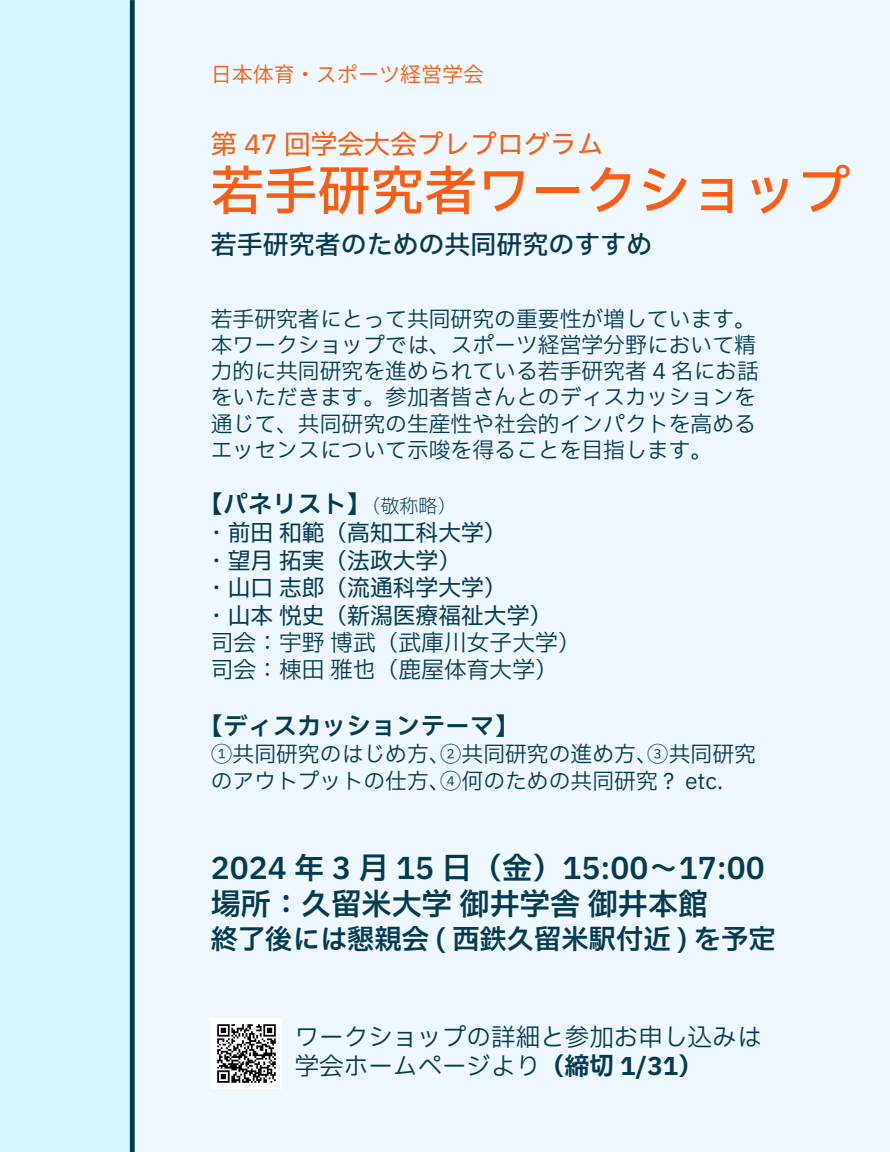
<style>
.page{position:relative;width:890px;height:1152px;background:#fff}
.page>*{position:absolute;margin:0;border:0;box-sizing:border-box;transform-origin:0 0}
.t1{font:53.2px "IBM Plex Sans JP Medm";color:#fd5c12}
.t2{font:30px/36.4px "IBM Plex Sans JP Sm Bld";color:#043b51}
.t3{font:27.2px "IBM Plex Sans JP Sm Bld";color:#043b51}
.t4{font:26.8px "IBM Plex Sans JP Text";color:#fd5c12}
.t5{font:26px "IBM Plex Sans JP Medm";color:#043b51}
.t6{font:24.8px "IBM Plex Sans JP Sm Bld";color:#043b51}
.t7{font:24.4px/29.6px "IBM Plex Sans JP";color:#043b51}
.t8{font:22.8px/27.6px "IBM Plex Sans JP Text";color:#043b51}
.t9{font:22.8px/27.6px "IBM Plex Sans JP";color:#043b51}
.t10{font:22px/26.4px "IBM Plex Sans JP";color:#043b51}
.t11{font:21.2px "Source Han Sans JP";color:#fd5c12}
.s1{font-family:"IBM Plex Sans JP";font-weight:300;font-size:18.8px}
.s2{font-weight:700}
</style>
<div class="page">
<div style="left:134px;top:0;width:756px;height:1152px;background:#eef8fe"></div>
<div style="left:0;top:0;width:134px;height:1152px;background:#d6f7fd"></div>
<div style="left:130px;top:0;width:5px;height:1152px;background:#043b51"></div>
<img style="left:212px;top:1019px;width:69px;height:69px">
<p class="t11" style="left:211px;top:62px;width:275px">日本体育・スポーツ経営学会</p>
<p class="t4" style="left:211px;top:124px;width:394px">第 47 回学会大会プレプログラム</p>
<h1 class="t1" style="left:211px;top:151px;width:642px">若手研究者ワークショップ</h1>
<p class="t5" style="left:211px;top:226px;width:443px">若手研究者のための共同研究のすすめ</p>
<p class="t10" style="left:211px;top:304px;width:550px">若手研究者にとって共同研究の重要性が増しています。本ワークショップでは、スポーツ経営学分野において精力的に共同研究を進められている若手研究者 4 名にお話をいただきます。参加者皆さんとのディスカッションを通じて、共同研究の生産性や社会的インパクトを高めるエッセンスについて示唆を得ることを目指します。</p>
<p class="t6" style="left:198px;top:485px;width:259px">【パネリスト】<span class="s1">（敬称略）</span></p>
<p class="t8" style="left:205px;top:517px;width:349px">・前田和範（高知工科大学）<br>・望月拓実（法政大学）<br>・山口志郎（流通科学大学）<br>・山本悦史（新潟医療福祉大学）</p>
<p class="t9" style="left:211px;top:627px;width:371px">司会：宇野博武（武庫川女子大学）司会：棟田雅也（鹿屋体育大学）</p>
<p class="t6" style="left:198px;top:707px;width:322px">【ディスカッションテーマ】</p>
<p class="t10" style="left:211px;top:740px;width:547px">①共同研究のはじめ方、②共同研究の進め方、③共同研究のアウトプットの仕方、④何のための共同研究？ etc.</p>
<h2 class="t2" style="left:211px;top:847px;width:556px">2024 年 3 月 15 日（金）15:00～17:00場所：久留米大学御井学舎御井本館</h2>
<p class="t3" style="left:211px;top:918px;width:567px">終了後には懇親会 ( 西鉄久留米駅付近 ) を予定</p>
<p class="t7" style="left:295px;top:1020px;width:468px">ワークショップの詳細と参加お申し込みは学会ホームページより<span class="s2">（締切 1/31）</span></p>
</div>
